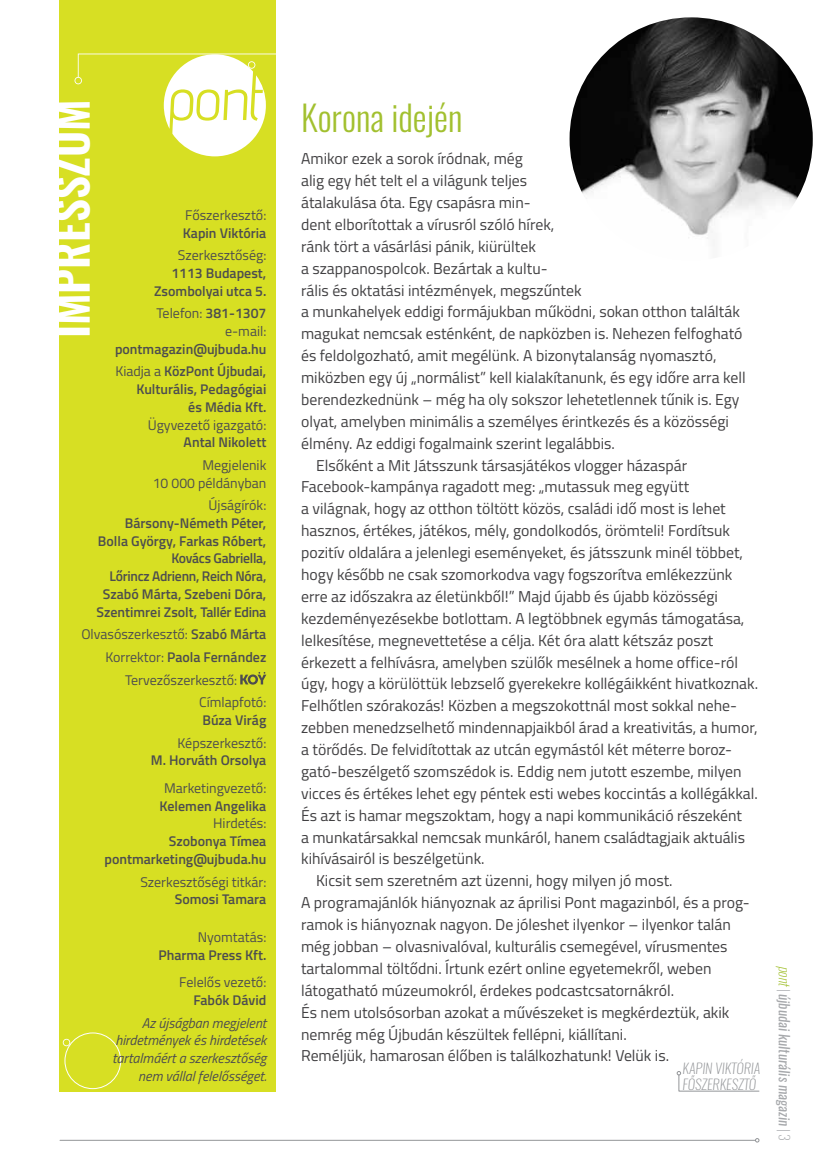
<style>
.page{position:relative;width:819px;height:1166px;background:#fff}
.page>*{position:absolute;margin:0;border:0;box-sizing:border-box;transform-origin:0 0}
.t1{font:600 45.5px "Oswald";color:#fff}
.t2{font:300 35px "Oswald";color:#a2c02f}
.t3{font:15.75px "Titillium Web";color:#414042}
.t4{font:600 14px/17.7px "Titillium Web";color:#4d4d4f;text-align:right}
.t5{font:14px/17.7px "Titillium Web";color:#4d4d4f;text-align:right}
.t6{font:italic 14px/17.7px "Titillium Web";color:#4d4d4f;text-align:right}
.t7{font:italic 14px "Oswald";color:#a7a9ac}
.t8{font:italic 200 14px/15.8px "Oswald";color:#939598}
.s1{font-weight:600}
.s2{font-weight:400}
.s3{font-weight:200;color:#a2c02f}
.s4{font-weight:200;font-style:normal}
</style>
<div class="page">
<div style="left:60px;top:0;width:216px;height:1091px;background:#d7df23"></div>
<svg style="left:63px;top:1039px;width:7px;height:7px"></svg>
<div style="left:64px;top:1032px;width:57px;height:57px;border:1px solid #fff;border-radius:50%"></div>
<svg style="left:74px;top:54px;width:202px;height:102px"></svg>
<svg style="left:240px;top:672px;width:26px;height:12px"></svg>
<img style="left:569px;top:17px;width:243px;height:243px;border-radius:122px">
<svg style="left:676px;top:1071px;width:83px;height:21px"></svg>
<hr style="left:60px;top:1140px;width:695px;height:1px;background:#939598">
<svg style="left:755px;top:1138px;width:4px;height:4px"></svg>
<h1 class="t1" style="left:39px;top:338px;width:240px;rotate:-90deg">IMPRESSZUM</h1>
<p class="t5" style="left:185px;top:205px;width:83px">Főszerkesztő:</p>
<p class="t4" style="left:183px;top:223px;width:85px">Kapin Viktória</p>
<p class="t5" style="left:178px;top:246px;width:90px">Szerkesztőség:</p>
<p class="t4" style="left:154px;top:263px;width:114px">1113 Budapest,<br>Zsombolyai utca 5.</p>
<p class="t5" style="left:156px;top:304px;width:111px">Telefon: <span class="s1">381-1307 </span>e-mail:</p>
<p class="t4" style="left:115px;top:337px;width:153px;line-height:22.8px;text-align:left">pontmagazin@ujbuda.hu<br><span class="s2">Kiadja a</span> KözPont Újbudai,</p>
<p class="t4" style="left:136px;top:380px;width:131px">Kulturális, Pedagógiai és Média Kft.</p>
<p class="t5" style="left:148px;top:415px;width:120px">Ügyvezető igazgató:</p>
<p class="t4" style="left:184px;top:433px;width:84px">Antal Nikolett</p>
<p class="t5" style="left:153px;top:455px;width:115px">Megjelenik<br>10 000 példányban</p>
<p class="t5" style="left:209px;top:496px;width:59px">Újságírók:</p>
<p class="t4" style="left:96px;top:513px;width:171px">Bársony-Németh Péter,<br>Bolla György, Farkas Róbert,<br>Kovács Gabriella,<br>Lőrincz Adrienn, Reich Nóra,<br>Szabó Márta, Szebeni Dóra,<br>Szentimrei Zsolt, Tallér Edina</p>
<p class="t5" style="left:81px;top:625px;width:186px">Olvasószerkesztő: <span class="s1">Szabó Márta</span></p>
<p class="t4" style="left:105px;top:647px;width:162px"><span class="s2">Korrektor:</span> Paola Fernández</p>
<p class="t5" style="left:125px;top:670px;width:113px">Tervezőszerkesztő:</p>
<p class="t5" style="left:199px;top:693px;width:69px">Címlapfotó:</p>
<p class="t4" style="left:202px;top:710px;width:65px">Búza Virág</p>
<p class="t5" style="left:177px;top:733px;width:90px">Képszerkesztő:</p>
<p class="t4" style="left:151px;top:751px;width:117px">M. Horváth Orsolya</p>
<p class="t5" style="left:164px;top:778px;width:104px">Marketingvezető:</p>
<p class="t4" style="left:159px;top:796px;width:108px">Kelemen Angelika</p>
<p class="t5" style="left:213px;top:814px;width:55px">Hirdetés:</p>
<p class="t4" style="left:104px;top:832px;width:163px">Szobonya Tímea pontmarketing@ujbuda.hu</p>
<p class="t5" style="left:140px;top:872px;width:127px">Szerkesztőségi titkár:</p>
<p class="t4" style="left:175px;top:890px;width:93px">Somosi Tamara</p>
<p class="t5" style="left:198px;top:927px;width:70px">Nyomtatás:</p>
<p class="t4" style="left:158px;top:945px;width:109px">Pharma Press Kft.</p>
<p class="t5" style="left:179px;top:973px;width:89px">Felelős vezető:</p>
<p class="t4" style="left:193px;top:990px;width:74px">Fabók Dávid</p>
<p class="t6" style="left:112px;top:1013px;width:156px">Az újságban megjelent hirdetmények és hirdetések tartalmáért a szerkesztőség nem vállal felelősséget.</p>
<h2 class="t2" style="left:301px;top:95px;width:163px">Korona idején</h2>
<p class="t3" style="left:301px;top:147px;width:223px">Amikor ezek a sorok íródnak, még</p>
<p class="t3" style="left:301px;top:169px;width:227px">alig egy hét telt el a világunk teljes</p>
<p class="t3" style="left:301px;top:191px;width:231px">átalakulása óta. Egy csapásra min-</p>
<p class="t3" style="left:301px;top:213px;width:255px">dent elborítottak a vírusról szóló hírek,</p>
<p class="t3" style="left:301px;top:235px;width:236px">ránk tört a vásárlási pánik, kiürültek</p>
<p class="t3" style="left:301px;top:257px;width:248px">a szappanospolcok. Bezártak a kultu-</p>
<p class="t3" style="left:301px;top:278px;width:282px">rális és oktatási intézmények, megszűntek</p>
<p class="t3" style="left:301px;top:300px;width:440px">a munkahelyek eddigi formájukban működni, sokan otthon találták</p>
<p class="t3" style="left:301px;top:322px;width:443px">magukat nemcsak esténként, de napközben is. Nehezen felfogható</p>
<p class="t3" style="left:301px;top:344px;width:417px">és feldolgozható, amit megélünk. A bizonytalanság nyomasztó,</p>
<p class="t3" style="left:301px;top:366px;width:446px">miközben egy új „normálist” kell kialakítanunk, és egy időre arra kell</p>
<p class="t3" style="left:301px;top:388px;width:440px">berendezkednünk – még ha oly sokszor lehetetlennek tűnik is. Egy</p>
<p class="t3" style="left:301px;top:410px;width:429px">olyat, amelyben minimális a személyes érintkezés és a közösségi</p>
<p class="t3" style="left:301px;top:432px;width:315px">élmény. Az eddigi fogalmaink szerint legalábbis.</p>
<p class="t3" style="left:316px;top:453px;width:372px">Elsőként a Mit Játsszunk társasjátékos vlogger házaspár</p>
<p class="t3" style="left:301px;top:475px;width:390px">Facebook-kampánya ragadott meg: „mutassuk meg együtt</p>
<p class="t3" style="left:301px;top:497px;width:426px">a világnak, hogy az otthon töltött közös, családi idő most is lehet</p>
<p class="t3" style="left:301px;top:519px;width:430px">hasznos, értékes, játékos, mély, gondolkodós, örömteli! Fordítsuk</p>
<p class="t3" style="left:301px;top:541px;width:443px">pozitív oldalára a jelenlegi eseményeket, és játsszunk minél többet,</p>
<p class="t3" style="left:301px;top:563px;width:433px">hogy később ne csak szomorkodva vagy fogszorítva emlékezzünk</p>
<p class="t3" style="left:301px;top:585px;width:418px">erre az időszakra az életünkből!” Majd újabb és újabb közösségi</p>
<p class="t3" style="left:301px;top:607px;width:445px">kezdeményezésekbe botlottam. A legtöbbnek egymás támogatása,</p>
<p class="t3" style="left:301px;top:628px;width:414px">lelkesítése, megnevettetése a célja. Két óra alatt kétszáz poszt</p>
<p class="t3" style="left:301px;top:650px;width:438px">érkezett a felhívásra, amelyben szülők mesélnek a home office-ról</p>
<p class="t3" style="left:301px;top:672px;width:458px">úgy, hogy a körülöttük lebzselő gyerekekre kollégáikként hivatkoznak.</p>
<p class="t3" style="left:301px;top:694px;width:437px">Felhőtlen szórakozás! Közben a megszokottnál most sokkal nehe-</p>
<p class="t3" style="left:301px;top:716px;width:458px">zebben menedzselhető mindennapjaikból árad a kreativitás, a humor,</p>
<p class="t3" style="left:301px;top:738px;width:432px">a törődés. De felvidítottak az utcán egymástól két méterre boroz-</p>
<p class="t3" style="left:301px;top:760px;width:442px">gató-beszélgető szomszédok is. Eddig nem jutott eszembe, milyen</p>
<p class="t3" style="left:301px;top:782px;width:458px">vicces és értékes lehet egy péntek esti webes koccintás a kollégákkal.</p>
<p class="t3" style="left:301px;top:803px;width:442px">És azt is hamar megszoktam, hogy a napi kommunikáció részeként</p>
<p class="t3" style="left:301px;top:825px;width:445px">a munkatársakkal nemcsak munkáról, hanem családtagjaik aktuális</p>
<p class="t3" style="left:301px;top:847px;width:185px">kihívásairól is beszélgetünk.</p>
<p class="t3" style="left:316px;top:869px;width:358px">Kicsit sem szeretném azt üzenni, hogy milyen jó most.</p>
<p class="t3" style="left:301px;top:891px;width:450px">A programajánlók hiányoznak az áprilisi Pont magazinból, és a prog-</p>
<p class="t3" style="left:301px;top:913px;width:431px">ramok is hiányoznak nagyon. De jóleshet ilyenkor – ilyenkor talán</p>
<p class="t3" style="left:301px;top:935px;width:428px">még jobban – olvasnivalóval, kulturális csemegével, vírusmentes</p>
<p class="t3" style="left:301px;top:957px;width:412px">tartalommal töltődni. Írtunk ezért online egyetemekről, weben</p>
<p class="t3" style="left:301px;top:978px;width:374px">látogatható múzeumokról, érdekes podcastcsatornákról.</p>
<p class="t3" style="left:301px;top:1000px;width:430px">És nem utolsósorban azokat a művészeket is megkérdeztük, akik</p>
<p class="t3" style="left:301px;top:1022px;width:327px">nemrég még Újbudán készültek fellépni, kiállítani.</p>
<p class="t3" style="left:301px;top:1044px;width:369px">Reméljük, hamarosan élőben is találkozhatunk! Velük is.</p>
<p class="t8" style="left:682px;top:1060px;width:79px">KAPIN VIKTÓRIA<br>FŐSZERKESZTŐ</p>
<p class="t7" style="left:794px;top:966px;width:177px;rotate:90deg"><span class="s3">pont</span><span class="s4">|</span> újbudai kulturális magazin <span class="s4">| 3</span></p>
</div>
